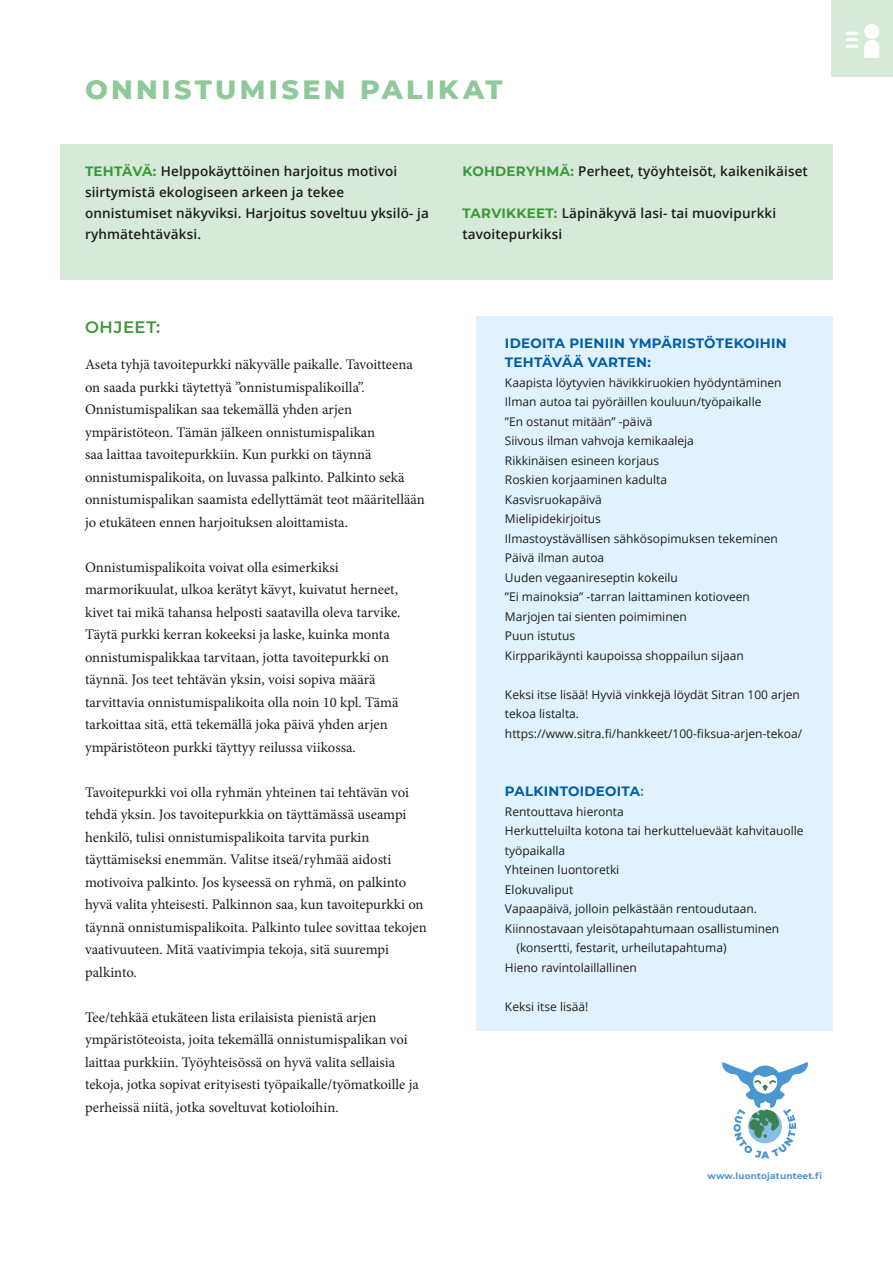
<style>
.page{position:relative;width:893px;height:1263px;background:#fff}
.page>*{position:absolute;margin:0;border:0;box-sizing:border-box;transform-origin:0 0}
._1_Otsikko_YKSILÖ{font:800 27px "Montserrat";letter-spacing:.125em;color:#8fc89a}
._2_Väliotsikko{font:600 16.5px "Montserrat";letter-spacing:.04em;color:#3b9837}
._3_Leipis_Minion{font:14.7px/22.5px "Minion Pro";color:#1d1d1b}
._3_Leipis_Laatikko{font:600 13.5px/21px "Open Sans";letter-spacing:.01em;color:#1d1d1b}
.VARIAATIO{font:700 13.5px/19.5px "Montserrat";letter-spacing:.02em;color:#005da9}
.VARIAATIO-2{font:12px/19.5px "Open Sans";color:#1d1d1b}
.t1{font:700 9px "Montserrat";letter-spacing:.02em;color:#4b97d2}
.s1{font-family:"Montserrat";font-weight:700;color:#3b9837}
.s2{font-weight:600;color:#3b9837}
</style>
<div class="page">
<svg style="left:722px;top:1062px;width:86px;height:96px"></svg>
<div style="left:832px;top:0;width:61px;height:76px;background:#d7ead9"></div>
<div style="left:865px;top:24px;width:14px;height:15px;background:#fff;border-radius:50%"></div>
<div style="left:865px;top:24px;width:14px;height:15px;border:1px solid #fff;border-radius:50%"></div>
<div style="left:865px;top:40px;width:14px;height:14px;background:#fff;border-radius:50%"></div>
<div style="left:865px;top:40px;width:14px;height:15px;border:1px solid #fff;border-radius:50%"></div>
<div style="left:865px;top:47px;width:14px;height:11px;background:#fff"></div>
<svg style="left:847px;top:32px;width:10px;height:16px"></svg>
<div style="left:476px;top:317px;width:357px;height:714px;background:#e0f2fd"></div>
<div style="left:60px;top:144px;width:773px;height:135px;background:#d7ead9"></div>
<p class="_1_Otsikko_YKSILÖ" style="left:85px;top:70px;width:419px">ONNISTUMISEN PALIKAT</p>
<p class="_3_Leipis_Laatikko" style="left:85px;top:161px;width:345px"><span class="s1">TEHTÄVÄ:</span> Helppokäyttöinen harjoitus motivoi siirtymistä ekologiseen arkeen ja tekee onnistumiset näkyviksi. Harjoitus soveltuu yksilö- ja ryhmätehtäväksi.</p>
<p class="_3_Leipis_Laatikko" style="left:462px;top:161px;width:347px"><span class="s1">KOHDERYHMÄ:</span> Perheet, työyhteisöt, kaikenikäiset</p>
<p class="_3_Leipis_Laatikko" style="left:462px;top:203px;width:315px"><span class="s1">TARVIKKEET:</span> Läpinäkyvä lasi- tai muovipurkki tavoitepurkiksi</p>
<p class="_2_Väliotsikko" style="left:85px;top:315px;width:77px">OHJEET:</p>
<p class="_3_Leipis_Minion" style="left:85px;top:353px;width:341px">Aseta tyhjä tavoitepurkki näkyvälle paikalle. Tavoitteena on saada purkki täytettyä ”onnistumispalikoilla”.<br>Onnistumispalikan saa tekemällä yhden arjen ympäristöteon. Tämän jälkeen onnistumispalikan<br>saa laittaa tavoitepurkkiin. Kun purkki on täynnä onnistumispalikoita, on luvassa palkinto. Palkinto sekä onnistumispalikan saamista edellyttämät teot määritellään jo etukäteen ennen harjoituksen aloittamista.</p>
<p class="_3_Leipis_Minion" style="left:85px;top:556px;width:317px">Onnistumispalikoita voivat olla esimerkiksi marmorikuulat, ulkoa kerätyt kävyt, kuivatut herneet, kivet tai mikä tahansa helposti saatavilla oleva tarvike.<br>Täytä purkki kerran kokeeksi ja laske, kuinka monta onnistumispalikkaa tarvitaan, jotta tavoitepurkki on täynnä. Jos teet tehtävän yksin, voisi sopiva määrä tarvittavia onnistumispalikoita olla noin 10 kpl. Tämä tarkoittaa sitä, että tekemällä joka päivä yhden arjen ympäristöteon purkki täyttyy reilussa viikossa.</p>
<p class="_3_Leipis_Minion" style="left:85px;top:781px;width:343px">Tavoitepurkki voi olla ryhmän yhteinen tai tehtävän voi tehdä yksin. Jos tavoitepurkkia on täyttämässä useampi henkilö, tulisi onnistumispalikoita tarvita purkin täyttämiseksi enemmän. Valitse itseä/ryhmää aidosti motivoiva palkinto. Jos kyseessä on ryhmä, on palkinto hyvä valita yhteisesti. Palkinnon saa, kun tavoitepurkki on täynnä onnistumispalikoita. Palkinto tulee sovittaa tekojen vaativuuteen. Mitä vaativimpia tekoja, sitä suurempi palkinto.</p>
<p class="_3_Leipis_Minion" style="left:85px;top:1006px;width:335px">Tee/tehkää etukäteen lista erilaisista pienistä arjen ympäristöteoista, joita tekemällä onnistumispalikan voi laittaa purkkiin. Työyhteisössä on hyvä valita sellaisia tekoja, jotka sopivat erityisesti työpaikalle/työmatkoille ja perheissä niitä, jotka soveltuvat kotioloihin.</p>
<p class="VARIAATIO" style="left:505px;top:333px;width:283px">IDEOITA PIENIIN YMPÄRISTÖTEKOIHIN<br>TEHTÄVÄÄ VARTEN:</p>
<p class="VARIAATIO-2" style="left:505px;top:372px;width:278px">Kaapista löytyvien hävikkiruokien hyödyntäminen</p>
<p class="VARIAATIO-2" style="left:505px;top:392px;width:258px">Ilman autoa tai pyöräillen kouluun/työpaikalle</p>
<p class="VARIAATIO-2" style="left:505px;top:411px;width:149px">”En ostanut mitään” -päivä</p>
<p class="VARIAATIO-2" style="left:505px;top:431px;width:191px">Siivous ilman vahvoja kemikaaleja</p>
<p class="VARIAATIO-2" style="left:505px;top:450px;width:156px">Rikkinäisen esineen korjaus</p>
<p class="VARIAATIO-2" style="left:505px;top:470px;width:164px">Roskien korjaaminen kadulta</p>
<p class="VARIAATIO-2" style="left:505px;top:489px;width:98px">Kasvisruokapäivä</p>
<p class="VARIAATIO-2" style="left:505px;top:509px;width:98px">Mielipidekirjoitus</p>
<p class="VARIAATIO-2" style="left:505px;top:528px;width:274px">Ilmastoystävällisen sähkösopimuksen tekeminen</p>
<p class="VARIAATIO-2" style="left:505px;top:548px;width:101px">Päivä ilman autoa</p>
<p class="VARIAATIO-2" style="left:505px;top:567px;width:174px">Uuden vegaanireseptin kokeilu</p>
<p class="VARIAATIO-2" style="left:505px;top:587px;width:246px">”Ei mainoksia” -tarran laittaminen kotioveen</p>
<p class="VARIAATIO-2" style="left:505px;top:606px;width:183px">Marjojen tai sienten poimiminen</p>
<p class="VARIAATIO-2" style="left:505px;top:626px;width:72px">Puun istutus</p>
<p class="VARIAATIO-2" style="left:505px;top:645px;width:240px">Kirpparikäynti kaupoissa shoppailun sijaan</p>
<p class="VARIAATIO-2" style="left:505px;top:684px;width:296px">Keksi itse lisää! Hyviä vinkkejä löydät Sitran 100 arjen tekoa listalta.</p>
<p class="VARIAATIO-2" style="left:505px;top:723px;width:299px">https://www.sitra.fi/hankkeet/100-fiksua-arjen-tekoa/</p>
<p class="VARIAATIO" style="left:505px;top:781px;width:140px">PALKINTOIDEOITA<span class="s2">:</span></p>
<p class="VARIAATIO-2" style="left:505px;top:801px;width:120px">Rentouttava hieronta</p>
<p class="VARIAATIO-2" style="left:505px;top:821px;width:300px">Herkutteluilta kotona tai herkuttelueväät kahvitauolle työpaikalla</p>
<p class="VARIAATIO-2" style="left:505px;top:860px;width:116px">Yhteinen luontoretki</p>
<p class="VARIAATIO-2" style="left:505px;top:879px;width:70px">Elokuvaliput</p>
<p class="VARIAATIO-2" style="left:505px;top:899px;width:254px">Vapaapäivä, jolloin pelkästään rentoudutaan.</p>
<p class="VARIAATIO-2" style="left:505px;top:918px;width:276px">Kiinnostavaan yleisötapahtumaan osallistuminen</p>
<p class="VARIAATIO-2" style="left:516px;top:938px;width:212px">(konsertti, festarit, urheilutapahtuma)</p>
<p class="VARIAATIO-2" style="left:505px;top:957px;width:133px">Hieno ravintolaillallinen</p>
<p class="VARIAATIO-2" style="left:505px;top:996px;width:85px">Keksi itse lisää!</p>
<p class="t1" style="left:708px;top:1169px;width:116px">www.luontojatunteet.fi</p>
</div>
